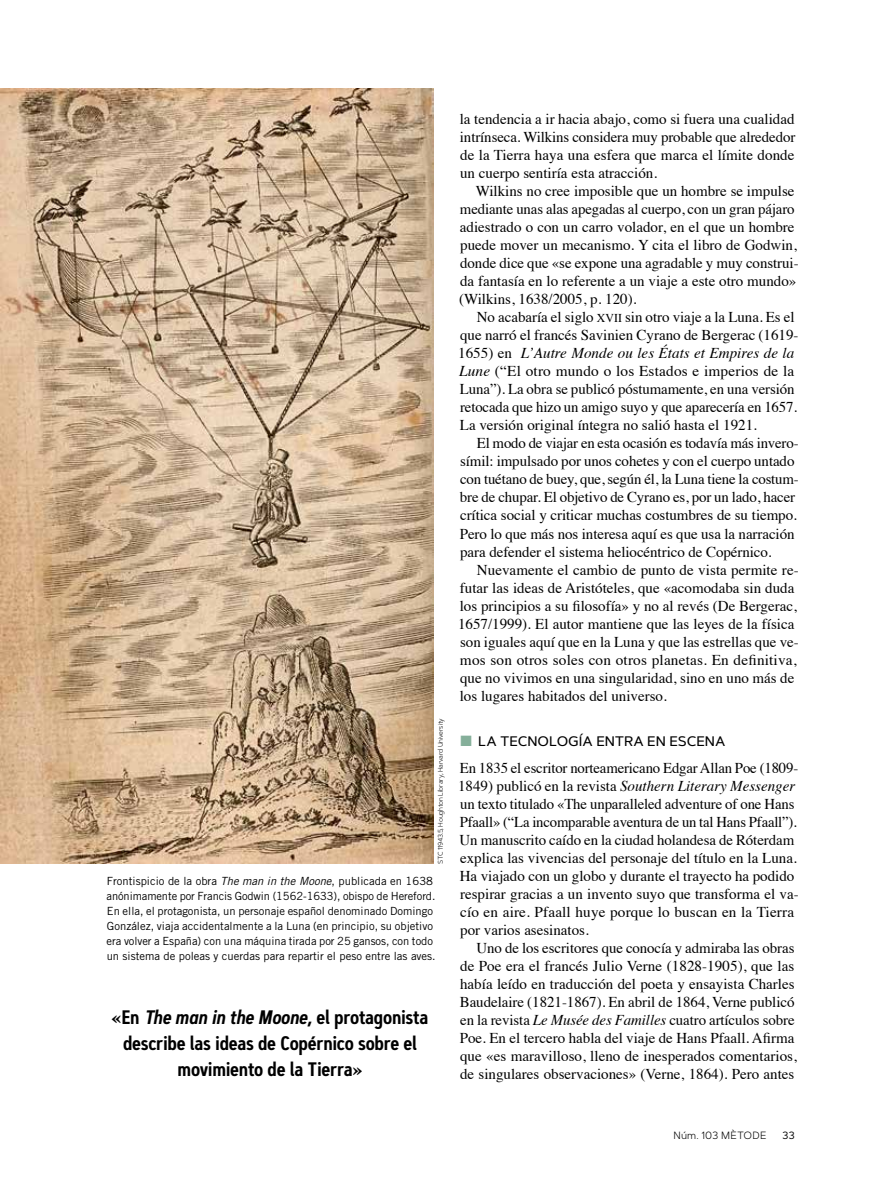
<style>
.page{position:relative;width:893px;height:1191px;background:#fff}
.page>*{position:absolute;margin:0;border:0;box-sizing:border-box;transform-origin:0 0}
.t1{font:600 19.5px/25.5px "Artegra Sans Cn";letter-spacing:-.015em;color:#000;text-align:center}
.t2{font:15px/18px "Times";color:#000}
.t3{font:500 13.8px "Artegra Sans";letter-spacing:-.005em;color:#000}
.t4{font:11.25px/15px "Trade Gothic";color:#000}
.t5{font:300 10.5px "Artegra Sans";letter-spacing:.015em;color:#000}
.t6{font:10.5px "Artegra Sans";color:#000}
.t7{font:300 6.75px "Artegra Sans";letter-spacing:-.025em;color:#000}
.s1{font-style:italic}
.s2{font-family:"Times";font-weight:700}
.s3{font-family:"Artegra Sans Cn S Bold It";font-weight:400}
.s4{font-family:"Times Roman SC800";font-size:12px}
.s5{color:#85af9a}
</style>
<div class="page">
<img style="left:0;top:88px;width:434px;height:775px">
<p class="t7" style="left:436px;top:864px;width:147px;rotate:-90deg">STC 11943.5, Houghton Library, Harvard University</p>
<p class="t4" style="left:107px;top:873px;width:331px">Frontispicio de la obra <span class="s1">The man in the Moone</span>, publicada en 1638 anónimamente por Francis Godwin (1562-1633), obispo de Hereford.<br>En ella, el protagonista, un personaje español denominado Domingo González, viaja accidentalmente a la Luna (en principio, su objetivo era volver a España) con una máquina tirada por 25 gansos, con todo un sistema de poleas y cuerdas para repartir el peso entre las aves.</p>
<h1 class="t1" style="left:112px;top:1005px;width:318px"><span class="s2">«</span>En <span class="s3">The man in the Moone</span>, el protagonista describe las ideas de Copérnico sobre el movimiento de la Tierra<span class="s2">»</span></h1>
<p class="t2" style="left:460px;top:109px;width:337px;text-align:justify">la tendencia a ir hacia abajo, como si fuera una cualidad intrínseca. Wilkins considera muy probable que alrededor de la Tierra haya una esfera que marca el límite donde un cuerpo sentiría esta atracción.</p>
<p class="t2" style="left:459px;top:181px;width:341px;text-indent:17px">Wilkins no cree imposible que un hombre se impulse mediante unas alas apegadas al cuerpo, con un gran pájaro adiestrado o con un carro volador, en el que un hombre puede mover un mecanismo. Y cita el libro de Godwin, donde dice que «se expone una agradable y muy construi&shy;da fantasía en lo referente a un viaje a este otro mundo» (Wilkins, 1638/2005, p. 120).</p>
<p class="t2" style="left:458px;top:307px;width:342px;text-indent:19px">No acabaría el siglo <span class="s4">xvii</span> sin otro viaje a la Luna. Es el que narró el francés Savinien Cyrano de Bergerac (1619- 1655) en <span class="s1">L’Autre Monde ou les États et Empires de la Lune</span> (“El otro mundo o los Estados e imperios de la Luna”). La obra se publicó póstumamente, en una versión retocada que hizo un amigo suyo y que aparecería en 1657.<br>La versión original íntegra no salió hasta el 1921.</p>
<p class="t2" style="left:460px;top:433px;width:340px;text-indent:17px">El modo de viajar en esta ocasión es todavía más invero&shy;símil: impulsado por unos cohetes y con el cuerpo untado con tuétano de buey, que, según él, la Luna tiene la costum&shy;bre de chupar. El objetivo de Cyrano es, por un lado, hacer crítica social y criticar muchas costumbres de su tiempo.<br>Pero lo que más nos interesa aquí es que usa la narración para defender el sistema heliocéntrico de Copérnico.</p>
<p class="t2" style="left:458px;top:559px;width:342px;text-indent:19px">Nuevamente el cambio de punto de vista permite re&shy;futar las ideas de Aristóteles, que «acomodaba sin duda los principios a su filosofía» y no al revés (De Bergerac, 1657/1999). El autor mantiene que las leyes de la física son iguales aquí que en la Luna y que las estrellas que ve&shy;mos son otros soles con otros planetas. En definitiva, que no vivimos en una singularidad, sino en uno más de los lugares habitados del universo.</p>
<p class="t3" style="left:460px;top:731px;width:267px"><span class="s5">■</span> LA TECNOLOGÍA ENTRA EN ESCENA</p>
<p class="t2" style="left:458px;top:757px;width:342px">En 1835 el escritor norteamericano Edgar Allan Poe (1809- 1849) publicó en la revista <span class="s1">Southern Literary Messenger </span>un texto titulado «The unparalleled adventure of one Hans Pfaall» (“La incomparable aventura de un tal Hans Pfaall”).<br>Un manuscrito caído en la ciudad holandesa de Róterdam explica las vivencias del personaje del título en la Luna.<br>Ha viajado con un globo y durante el trayecto ha podido respirar gracias a un invento suyo que transforma el va&shy;cío en aire. Pfaall huye porque lo buscan en la Tierra por varios asesinatos.</p>
<p class="t2" style="left:460px;top:937px;width:339px;text-indent:17px">Uno de los escritores que conocía y admiraba las obras de Poe era el francés Julio Verne (1828-1905), que las había leído en traducción del poeta y ensayista Charles Baudelaire (1821-1867). En abril de 1864, Verne publicó en la revista <span class="s1">Le Musée des Familles</span> cuatro artículos sobre Poe. En el tercero habla del viaje de Hans Pfaall. Afirma que «es maravilloso, lleno de inesperados comentarios, de singulares observaciones» (Verne, 1864). Pero antes</p>
<p class="t5" style="left:673px;top:1128px;width:95px">Núm. 103 MÈTODE</p>
<p class="t6" style="left:782px;top:1127px;width:14px">33</p>
</div>
